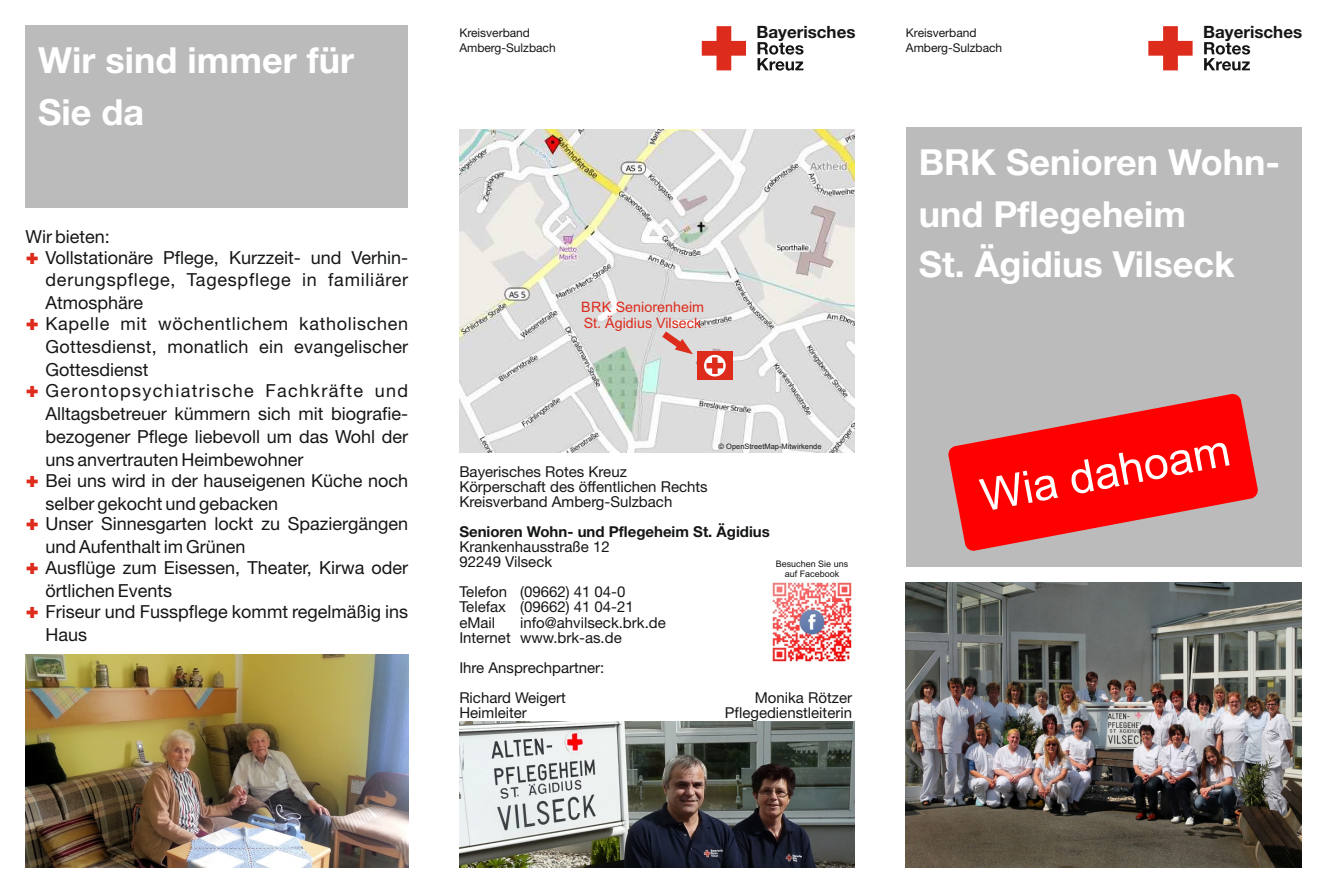
<style>
.page{position:relative;width:1327px;height:893px;background:#fff}
.page>*{position:absolute;margin:0;border:0;box-sizing:border-box;transform-origin:0 0}
.t1{font:45px "Arial";color:#fff}
.t2{font:700 36px/50.7px "Helvetica Neue LT";color:#fff}
.t3{font:18px/23px "Helvetica Neue LT";color:#151616}
.t4{font:18px/23px "Helvetica Neue LT";letter-spacing:.04em;color:#151616}
.t5{font:700 16.95px "Helvetica Neue LT";color:#151616}
.t6{font:15px/15px "Helvetica Neue LT";color:#151616}
.t7{font:700 15px "Helvetica Neue LT";color:#151616}
.t8{font:14.25px/16px "Arial";color:#dd2b1c}
.t9{font:12px "Helvetica Neue LT";color:#151616}
.t10{font:9px/10.1px "Arial";color:#151616;text-align:center}
.t11{font:7.5px "Arial";color:#151616}
</style>
<div class="page">
<img style="left:459px;top:129px;width:396px;height:324px">
<svg style="left:662px;top:331px;width:31px;height:23px"></svg>
<div style="left:697px;top:351px;width:35px;height:29px;background:#dd2b1c"></div>
<svg style="left:704px;top:355px;width:22px;height:22px"></svg>
<svg style="left:706px;top:357px;width:17px;height:17px"></svg>
<svg style="left:1148px;top:26px;width:44px;height:44px"></svg>
<svg style="left:1204px;top:42px;width:46px;height:29px"></svg>
<div style="left:906px;top:128px;width:395px;height:439px;background:#bbbbbc"></div>
<svg style="left:702px;top:26px;width:44px;height:44px"></svg>
<svg style="left:757px;top:42px;width:46px;height:29px"></svg>
<div style="left:26px;top:26px;width:382px;height:182px;background:#bbbbbc"></div>
<img style="left:906px;top:582px;width:395px;height:285px">
<img style="left:26px;top:655px;width:382px;height:212px">
<img style="left:772px;top:582px;width:80px;height:80px">
<img style="left:459px;top:721px;width:396px;height:147px">
<svg style="left:948px;top:393px;width:310px;height:158px;fill:#f00"></svg>
<h2 class="t2" style="left:38px;top:38px;width:317px;line-height:51.3px">Wir sind immer für<br>Sie da</h2>
<p class="t3" style="left:46px;top:227px;width:364px;line-height:21px;text-indent:-20px">Wir bieten:<br>Vollstationäre Pflege, Kurzzeit- und Verhin-</p>
<p class="t4" style="left:46px;top:270px;width:364px">derungspflege, Tagespflege in familiärer<br>Atmosphäre</p>
<p class="t3" style="left:46px;top:314px;width:364px;text-align:justify">Kapelle mit wöchentlichem katholischen Gottesdienst, monatlich ein evangelischer Gottesdienst</p>
<p class="t3" style="left:45px;top:381px;width:364px;text-align:justify">Gerontopsychiatrische Fachkräfte und Alltagsbetreuer kümmern sich mit biografie&shy;bezogener Pflege liebevoll um das Wohl der uns anvertrauten Heimbewohner</p>
<p class="t3" style="left:45px;top:470px;width:364px">Bei uns wird in der hauseigenen Küche noch selber gekocht und gebacken</p>
<p class="t3" style="left:45px;top:514px;width:364px">Unser Sinnesgarten lockt zu Spaziergängen und Aufenthalt im Grünen</p>
<p class="t3" style="left:45px;top:558px;width:364px">Ausflüge zum Eisessen, Theater, Kirwa oder örtlichen Events</p>
<p class="t3" style="left:45px;top:602px;width:364px">Friseur und Fusspflege kommt regelmäßig ins<br>Haus</p>
<p class="t9" style="left:459px;top:28px;width:72px">Kreisverband</p>
<p class="t5" style="left:756px;top:26px;width:101px">Bayerisches</p>
<p class="t9" style="left:459px;top:43px;width:98px">Amberg-Sulzbach</p>
<p class="t8" style="left:581px;top:301px;width:125px">BRK Seniorenheim<br>St. Ägidius Vilseck</p>
<p class="t11" style="left:718px;top:444px;width:105px">© OpenStreetMap-Mitwirkende</p>
<p class="t6" style="left:459px;top:466px;width:250px">Bayerisches Rotes Kreuz<br>Körperschaft des öffentlichen Rechts<br>Kreisverband Amberg-Sulzbach</p>
<p class="t7" style="left:459px;top:527px;width:312px">Senioren Wohn- und Pflegeheim St. Ägidius</p>
<p class="t6" style="left:459px;top:541px;width:152px">Krankenhausstraße 12<br>92249 Vilseck</p>
<p class="t6" style="left:459px;top:586px;width:176px">Telefon (09662) 41 04-0<br>Telefax (09662) 41 04-21 eMail</p>
<p class="t10" style="left:775px;top:560px;width:74px">Besuchen Sie uns auf Facebook</p>
<p class="t6" style="left:459px;top:616px;width:208px;text-indent:61px">info@ahvilseck.brk.de<br>Internet www.brk-as.de</p>
<p class="t6" style="left:459px;top:654px;width:147px;line-height:30px">Ihre Ansprechpartner:<br>Richard Weigert</p>
<p class="t6" style="left:755px;top:691px;width:99px">Monika Rötzer</p>
<p class="t6" style="left:459px;top:706px;width:69px">Heimleiter</p>
<p class="t6" style="left:725px;top:706px;width:129px">Pflegedienstleiterin</p>
<p class="t9" style="left:906px;top:28px;width:72px">Kreisverband</p>
<p class="t5" style="left:1203px;top:26px;width:101px">Bayerisches</p>
<p class="t9" style="left:906px;top:43px;width:98px">Amberg-Sulzbach</p>
<h2 class="t2" style="left:918px;top:140px;width:363px">BRK Senioren Wohn&shy;und Pflegeheim<br>St. Ägidius Vilseck</h2>
<h1 class="t1" style="left:978px;top:480px;width:254px;rotate:-11deg">Wia dahoam</h1>
</div>
